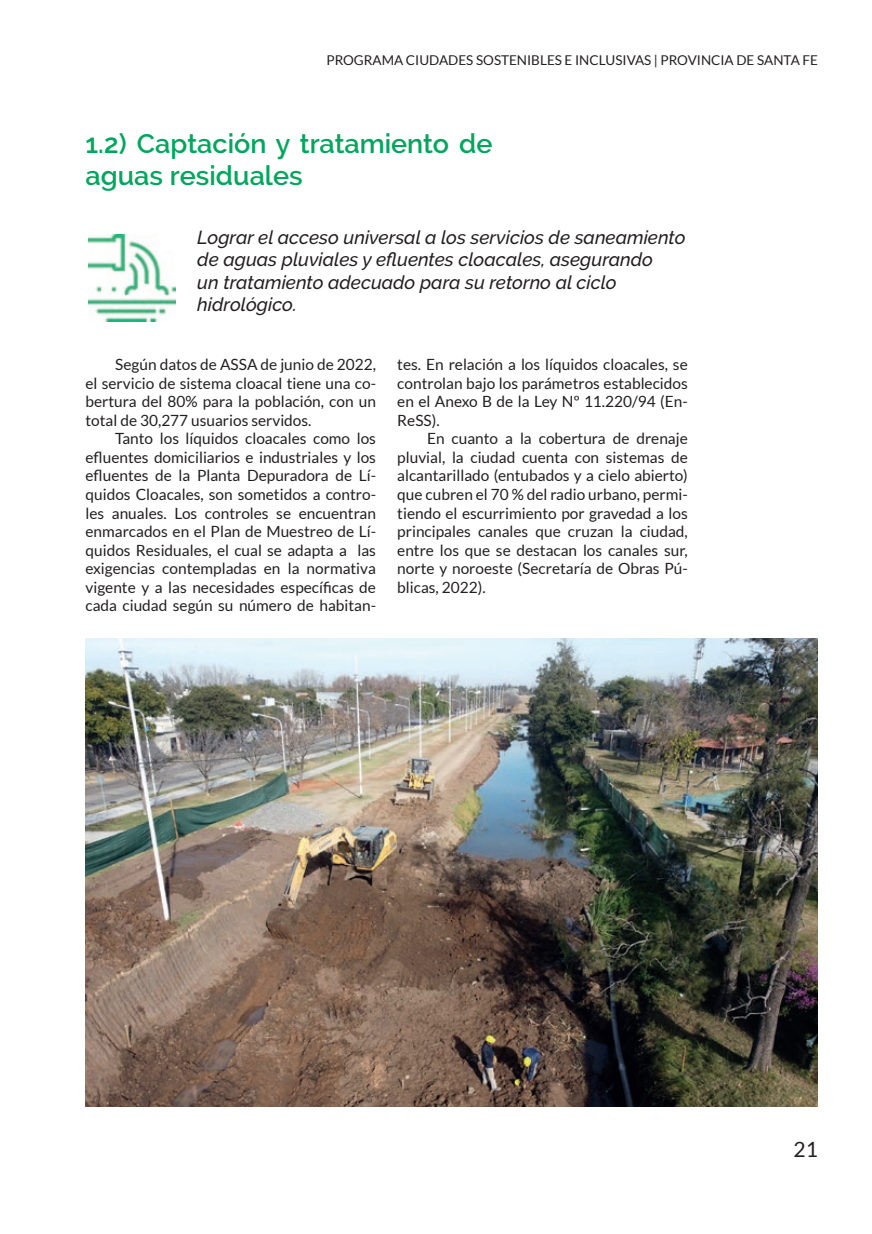
<style>
.page{position:relative;width:872px;height:1234px;background:#fff}
.page>*{position:absolute;margin:0;border:0;box-sizing:border-box;transform-origin:0 0}
.t1{font:600 27px/32.4px "Raleway";color:#00a65d}
.t2{font:21px "Lato";color:#231f20}
.t3{font:italic 500 18.75px/22.5px "Raleway";color:#231f20}
.t4{font:15.45px/18.6px "Lato";color:#231f20;text-align:justify}
.t5{font:13.5px "Lato";color:#231f20}
</style>
<div class="page">
<img style="left:89px;top:234px;width:87px;height:87px">
<img style="left:85px;top:638px;width:733px;height:468px">
<p class="t5" style="left:326px;top:52px;width:493px">PROGRAMA CIUDADES SOSTENIBLES E INCLUSIVAS | PROVINCIA DE SANTA FE</p>
<h1 class="t1" style="left:85px;top:127px;width:408px">1.2) Captación y tratamiento de aguas residuales</h1>
<p class="t3" style="left:197px;top:226px;width:490px">Lograr el acceso universal a los servicios de saneamiento de aguas pluviales y efluentes cloacales, asegurando<br>un tratamiento adecuado para su retorno al ciclo hidrológico.</p>
<p class="t4" style="left:85px;top:355px;width:292px;text-indent:30px">Según datos de ASSA de junio de 2022, el servicio de sistema cloacal tiene una co&shy;bertura del 80% para la población, con un total de 30,277 usuarios servidos.</p>
<p class="t4" style="left:85px;top:429px;width:292px;text-indent:30px">Tanto los líquidos cloacales como los efluentes domiciliarios e industriales y los efluentes de la Planta Depuradora de Lí&shy;quidos Cloacales, son sometidos a contro&shy;les anuales. Los controles se encuentran enmarcados en el Plan de Muestreo de Lí&shy;quidos Residuales, el cual se adapta a las exigencias contempladas en la normativa vigente y a las necesidades específicas de cada ciudad según su número de habitan-</p>
<p class="t4" style="left:397px;top:355px;width:292px">tes. En relación a los líquidos cloacales, se controlan bajo los parámetros establecidos en el Anexo B de la Ley Nº 11.220/94 (En-ReSS).</p>
<p class="t4" style="left:397px;top:429px;width:292px;text-indent:30px">En cuanto a la cobertura de drenaje pluvial, la ciudad cuenta con sistemas de alcantarillado (entubados y a cielo abierto) que cubren el 70 % del radio urbano, permi&shy;tiendo el escurrimiento por gravedad a los principales canales que cruzan la ciudad, entre los que se destacan los canales sur, norte y noroeste (Secretaría de Obras Pú&shy;blicas, 2022).</p>
<h2 class="t2" style="left:793px;top:1137px;width:26px">21</h2>
</div>
